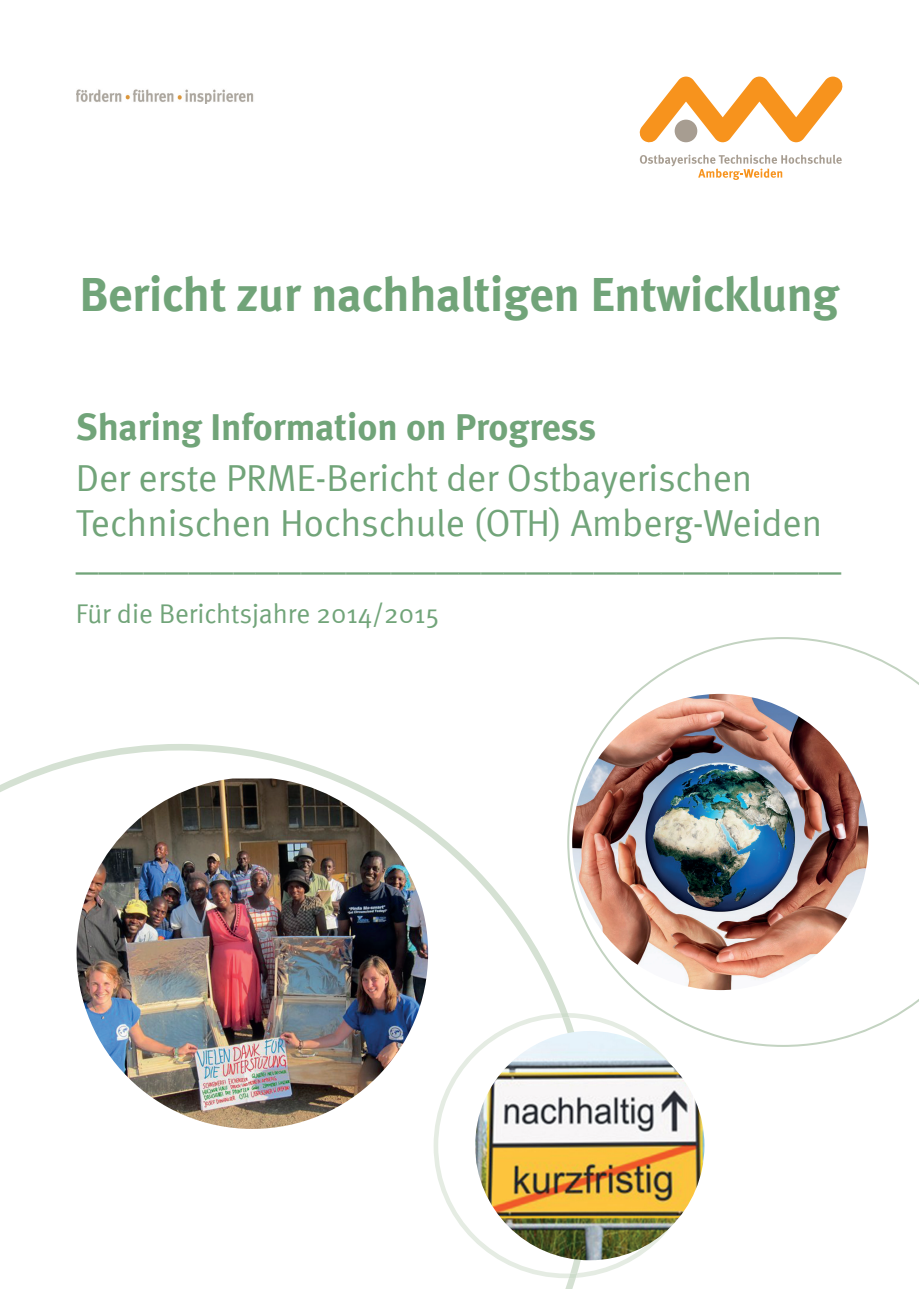
<style>
.page{position:relative;width:919px;height:1289px;background:#fff}
.page>*{position:absolute;margin:0;border:0;box-sizing:border-box;transform-origin:0 0}
.t1{font:700 48px "Meta";color:#71a479}
.t2{font:45px "Meta Normal";color:#71a479}
.t3{font:37.5px/45px "Meta Normal";color:#71a479}
.t4{font:700 37.5px "Meta";color:#71a479}
.t5{font:27px "Meta Normal";color:#71a479}
</style>
<div class="page">
<svg style="left:0;top:744px;width:576px;height:544px"></svg>
<svg style="left:567px;top:637px;width:351px;height:409px"></svg>
<svg style="left:433px;top:1013px;width:265px;height:265px"></svg>
<svg style="left:560px;top:1013px;width:17px;height:265px"></svg>
<svg style="left:639px;top:155px;width:202px;height:25px"></svg>
<svg style="left:639px;top:77px;width:203px;height:66px"></svg>
<div style="left:674px;top:120px;width:23px;height:22px;background:#a79d91;border-radius:50%"></div>
<img style="left:77px;top:89px;width:177px;height:14px">
<img style="left:77px;top:778px;width:351px;height:350px">
<img style="left:572px;top:694px;width:296px;height:296px;border-radius:148px">
<img style="left:475px;top:1030px;width:229px;height:230px;border-radius:115px">
<p class="t1" style="left:80px;top:265px;width:760px">Bericht zur nachhaltigen Entwicklung</p>
<p class="t4" style="left:76px;top:404px;width:522px">Sharing Information on Progress</p>
<p class="t3" style="left:76px;top:455px;width:747px">Der erste PRME-Bericht der Ostbayerischen<br>Technischen Hochschule (OTH) Amberg-Weiden</p>
<p class="t2" style="left:76px;top:527px;width:766px">__________________________________</p>
<p class="t5" style="left:76px;top:598px;width:364px">Für die Berichtsjahre 2014/2015</p>
</div>
